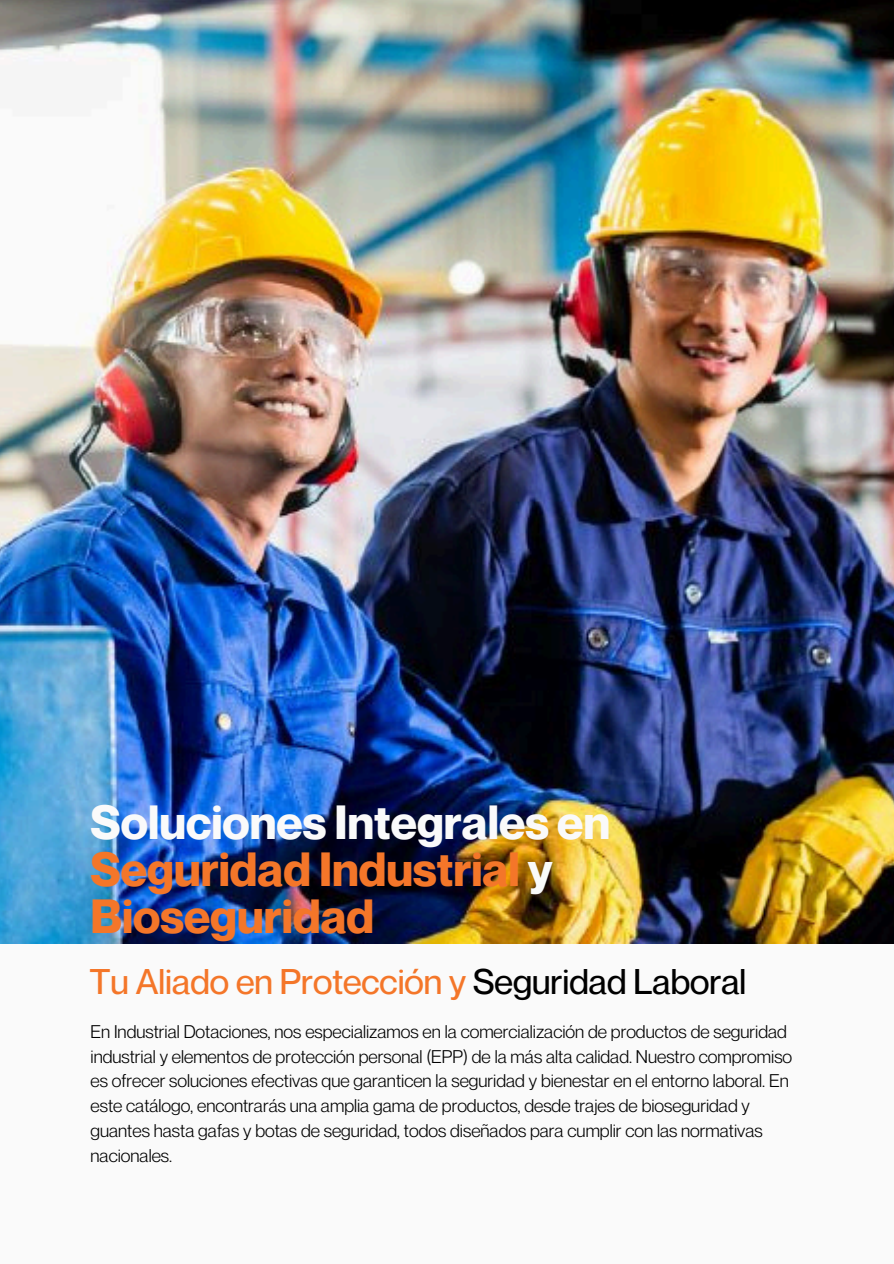
<style>
.page{position:relative;width:894px;height:1264px;background:#fff}
.page>*{position:absolute;margin:0;border:0;box-sizing:border-box;transform-origin:0 0}
.t1{font:700 46.95px/46.5px "Neue Montreal";color:#f47629}
.t2{font:500 34.95px "Neue Montreal";color:#f47629}
.t3{font:18px/24.8px "Neue Montreal";color:#000}
.s1{color:#fafafa}
.s2{color:#000}
</style>
<div class="page">
<div style="left:0;top:0;width:893px;height:1263px;background:#fafafa"></div>
<img style="left:0;top:0;width:893px;height:943px">
<p class="t1" style="left:90px;top:798px;width:521px"><span class="s1">Soluciones Integrales en<br></span>Seguridad Industrial <span class="s1">y<br></span>Bioseguridad</p>
<h1 class="t2" style="left:89px;top:960px;width:658px">Tu Aliado en Protección y <span class="s2">Seguridad Laboral</span></h1>
<h2 class="t3" style="left:90px;top:1018px;width:703px">En Industrial Dotaciones, nos especializamos en la comercialización de productos de seguridad industrial y elementos de protección personal (EPP) de la más alta calidad. Nuestro compromiso es ofrecer soluciones efectivas que garanticen la seguridad y bienestar en el entorno laboral. En este catálogo, encontrarás una amplia gama de productos, desde trajes de bioseguridad y guantes hasta gafas y botas de seguridad, todos diseñados para cumplir con las normativas nacionales.</h2>
</div>
